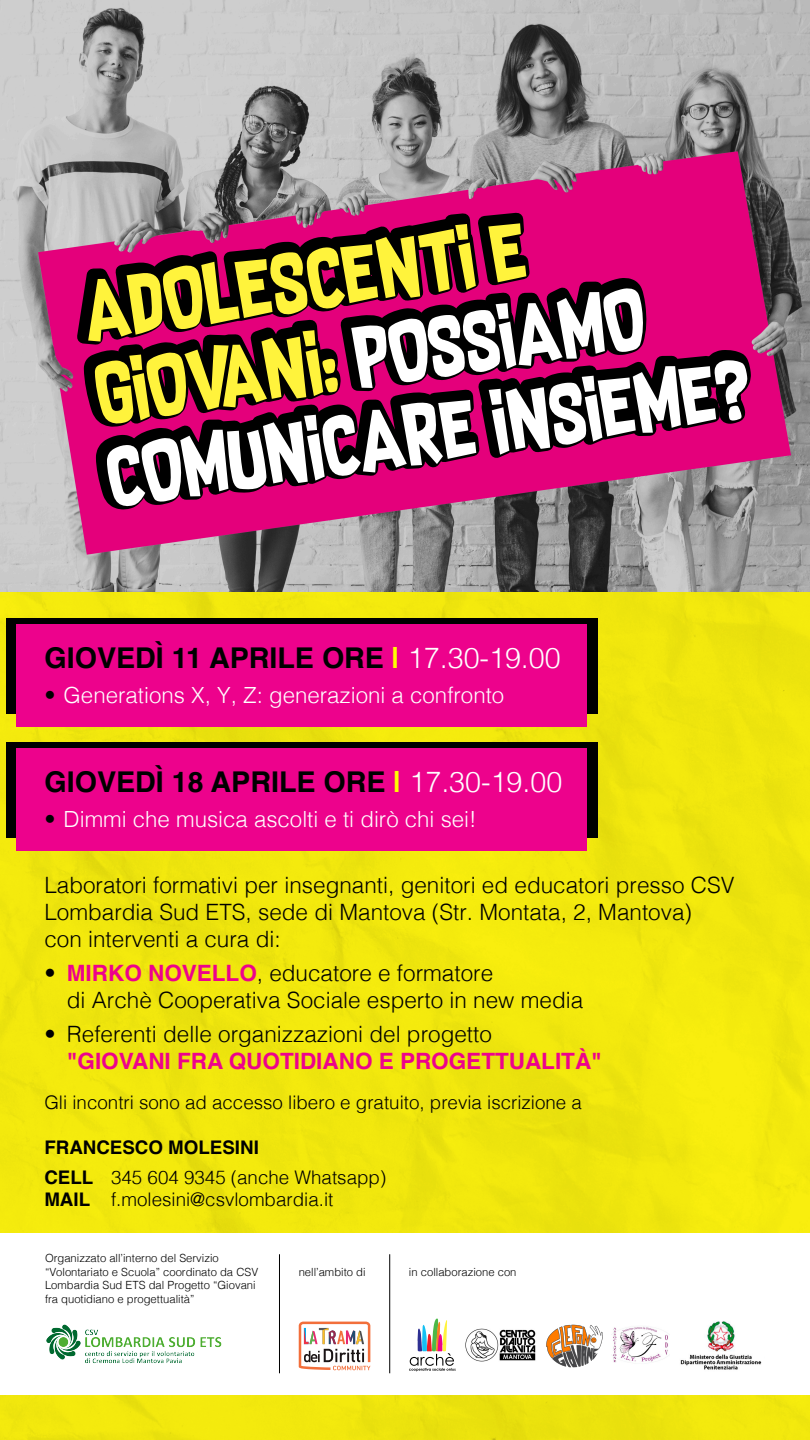
<style>
.page{position:relative;width:810px;height:1440px;background:#fff}
.page>*{position:absolute;margin:0;border:0;box-sizing:border-box;transform-origin:0 0}
.t1{font:69.97px "Supersonic Rocketship";color:#fff33c}
.t2{font:69.97px "Supersonic Rocketship";color:#fff}
.t3{font:700 28.65px "Helvetica";color:#000}
.t4{font:300 22.5px/27px "Helvetica";color:#000}
.t5{font:700 22.5px "Helvetica";color:#ed028c}
.t6{font:300 22.27px "Helvetica";color:#fff}
.t7{font:300 18.75px "Helvetica";color:#000}
.t8{font:700 18.75px "Helvetica";color:#000}
.t9{font:300 11.25px/13.5px "Helvetica";color:#000}
.s1{color:#fff}
.s2{color:#ff0}
.s3{font-weight:300;color:#fff}
.s4{color:#000}
.s5{font-weight:700;color:#ed028c}
.s6{font-weight:700}
</style>
<div class="page">
<div style="left:0;top:591px;width:810px;height:848px;background:#f1e70d"></div>
<div style="left:6px;top:618px;width:592px;height:95px;background:#000"></div>
<div style="left:16px;top:624px;width:571px;height:103px;background:#ed028c"></div>
<div style="left:6px;top:742px;width:592px;height:95px;background:#000"></div>
<div style="left:16px;top:748px;width:571px;height:103px;background:#ed028c"></div>
<div style="left:0;top:1233px;width:810px;height:162px;background:#fff"></div>
<img style="left:46px;top:1324px;width:176px;height:40px">
<svg style="left:299px;top:1322px;width:71px;height:48px"></svg>
<hr style="left:389px;top:1254px;width:1px;height:119px;background:#000">
<img style="left:0;top:0;width:810px;height:591px">
<img style="left:680px;top:1320px;width:82px;height:50px">
<img style="left:465px;top:1328px;width:71px;height:34px">
<img style="left:613px;top:1326px;width:55px;height:37px">
<svg style="left:409px;top:1318px;width:47px;height:53px"></svg>
<img style="left:546px;top:1324px;width:57px;height:44px">
<hr style="left:279px;top:1254px;width:1px;height:119px;background:#000">
<p class="t1" style="left:77px;top:259px;width:448px;rotate:-8deg">ADOLESCENTI E</p>
<p class="t1" style="left:88px;top:342px;width:556px;rotate:-8deg">GIOVANI: <span class="s1">POSSIAMO</span></p>
<p class="t2" style="left:100px;top:425px;width:650px;rotate:-8deg">COMUNICARE INSIEME?</p>
<p class="t3" style="left:45px;top:641px;width:518px">GIOVEDÌ 11 APRILE ORE <span class="s2">|</span> <span class="s3">17.30-19.00</span></p>
<p class="t6" style="left:45px;top:676px;width:461px"><span class="s4">•</span> Generations X, Y, Z: generazioni a confronto</p>
<p class="t3" style="left:45px;top:764px;width:519px">GIOVEDÌ 18 APRILE ORE <span class="s2">|</span> <span class="s3">17.30-19.00</span></p>
<p class="t6" style="left:45px;top:800px;width:434px"><span class="s4">•</span> Dimmi che musica ascolti e ti dirò chi sei!</p>
<p class="t4" style="left:44px;top:870px;width:692px">Laboratori formativi per insegnanti, genitori ed educatori presso CSV<br>Lombardia Sud ETS, sede di Mantova (Str. Montata, 2, Mantova)</p>
<p class="t4" style="left:44px;top:924px;width:238px">con interventi a cura di:</p>
<p class="t4" style="left:44px;top:958px;width:450px">• <span class="s5">MIRKO NOVELLO</span>, educatore e formatore</p>
<p class="t4" style="left:67px;top:985px;width:518px">di Archè Cooperativa Sociale esperto in new media</p>
<p class="t4" style="left:44px;top:1019px;width:449px">• Referenti delle organizzazioni del progetto</p>
<p class="t5" style="left:67px;top:1047px;width:537px">"GIOVANI FRA QUOTIDIANO E PROGETTUALITÀ"</p>
<p class="t7" style="left:44px;top:1086px;width:539px">Gli incontri sono ad accesso libero e gratuito, previa iscrizione a</p>
<p class="t8" style="left:44px;top:1136px;width:216px">FRANCESCO MOLESINI</p>
<p class="t7" style="left:44px;top:1161px;width:343px"><span class="s6">CELL</span> 345 604 9345 (anche Whatsapp)</p>
<p class="t7" style="left:44px;top:1184px;width:291px"><span class="s6">MAIL</span> f.molesini@csvlombardia.it</p>
<p class="t9" style="left:45px;top:1251px;width:215px">Organizzato all’interno del Servizio “Volontariato e Scuola” coordinato da CSV Lombardia Sud ETS dal Progetto “Giovani fra quotidiano e progettualità”</p>
<p class="t9" style="left:299px;top:1264px;width:68px">nell’ambito di</p>
<p class="t9" style="left:409px;top:1264px;width:109px">in collaborazione con</p>
</div>
